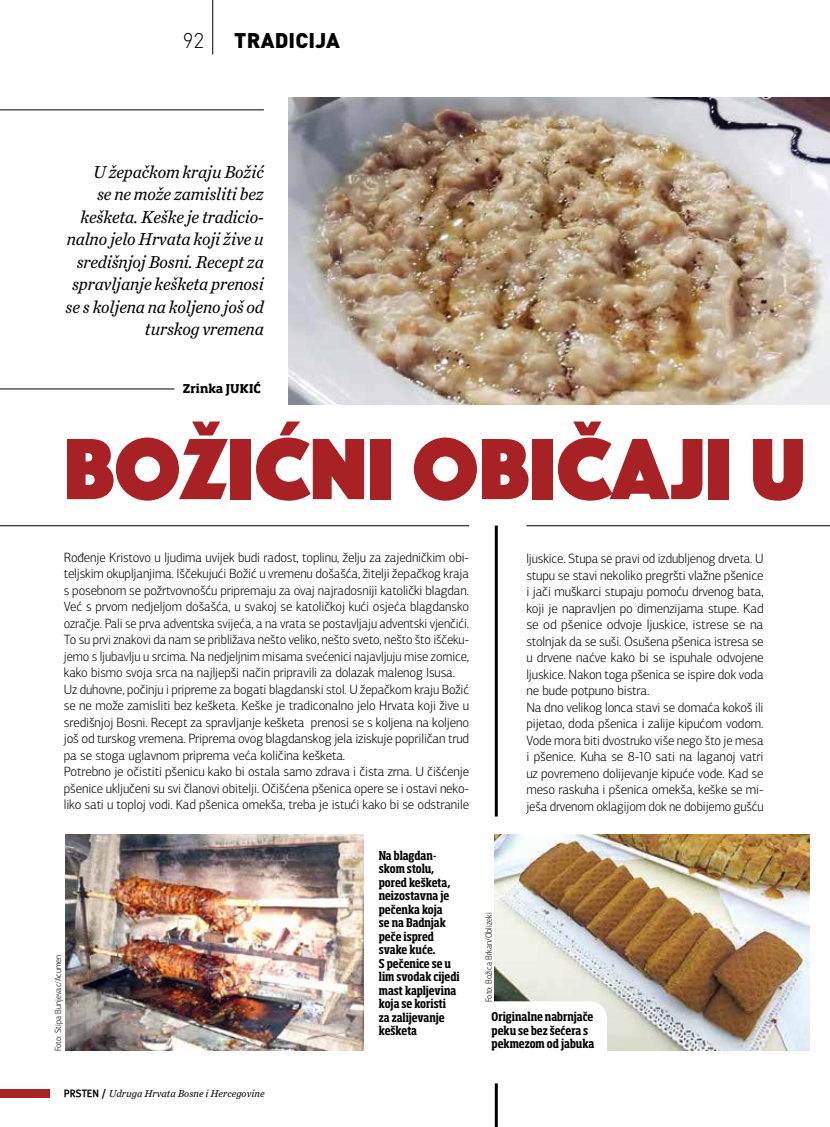
<style>
.page{position:relative;width:830px;height:1127px;background:#fff}
.page>*{position:absolute;margin:0;border:0;box-sizing:border-box;transform-origin:0 0}
.t1{font:90.15px "Phosphate Solid";color:#a72125}
.t2{font:900 21px "DIN Pro";letter-spacing:.01em;color:#000}
.t3{font:300 21px "DIN Pro";color:#000}
.t4{font:italic 18px/22.5px "Chronicle Text G2";letter-spacing:-.01em;color:#000;text-align:right;scale:.96 1}
.t5{font:300 13.5px/16.5px "PF Agora Sans Pro";letter-spacing:-.01em;color:#000}
.t6{font:300 13.5px/16.5px "PF Agora Sans Pro";letter-spacing:-.01em;color:#000;scale:.96 1}
.t7{font:700 condensed 12px/13.5px "Soho Std";color:#000}
.t8{font:700 12px "Soho Std";color:#000}
.t9{font:italic 10.5px "Chronicle Text G2";color:#000}
.t10{font:300 9px "PF Agora Sans Pro";color:#000;scale:.91 1}
.s1{font-family:"Meta HR";font-weight:700;font-style:normal}
</style>
<div class="page">
<img style="left:494px;top:834px;width:314px;height:217px">
<img style="left:65px;top:834px;width:298px;height:217px">
<img style="left:288px;top:98px;width:541px;height:306px">
<hr style="left:212px;top:0;width:1px;height:54px;background:#000">
<div style="left:0;top:1089px;width:49px;height:8px;background:#a72125"></div>
<hr style="left:494px;top:525px;width:3px;height:291px;background:#000">
<hr style="left:0;top:389px;width:174px;height:1px;background:#000">
<hr style="left:0;top:525px;width:469px;height:1px;background:#000">
<hr style="left:0;top:110px;width:264px;height:1px;background:#000">
<hr style="left:526px;top:525px;width:303px;height:1px;background:#000">
<hr style="left:494px;top:1083px;width:3px;height:44px;background:#000">
<svg style="left:494px;top:1001px;width:112px;height:50px"></svg>
<h2 class="t3" style="left:183px;top:26px;width:23px">92</h2>
<h2 class="t2" style="left:234px;top:26px;width:107px">TRADICIJA</h2>
<h3 class="t4" style="left:66px;top:160px;width:208px">U žepačkom kraju Božić<br>se ne može zamisliti bez kešketa. Keške je tradicio&shy;nalno jelo Hrvata koji žive u središnjoj Bosni. Recept za spravljanje kešketa prenosi se s koljena na koljeno još od turskog vremena</h3>
<p class="t8" style="left:183px;top:381px;width:80px">Zrinka JUKIĆ</p>
<h1 class="t1" style="left:64px;top:405px;width:743px">BOŽIĆNI OBIČAJI U</h1>
<p class="t5" style="left:64px;top:549px;width:406px">Rođenje Kristovo u ljudima uvijek budi radost, toplinu, želju za zajedničkim obi&shy;teljskim okupljanjima. Iščekujući Božić u vremenu došašća, žitelji žepačkog kraja s posebnom se požrtvovnošću pripremaju za ovaj najradosniji katolički blagdan.<br>Već s prvom nedjeljom došašća, u svakoj se katoličkoj kući osjeća blagdansko ozračje. Pali se prva adventska svijeća, a na vrata se postavljaju adventski vjenčići.<br>To su prvi znakovi da nam se približava nešto veliko, nešto sveto, nešto što iščeku&shy;jemo s ljubavlju u srcima. Na nedjeljnim misama svećenici najavljuju mise zornice, kako bismo svoja srca na najljepši način pripravili za dolazak malenog Isusa.<br>Uz duhovne, počinju i pripreme za bogati blagdanski stol. U žepačkom kraju Božić se ne može zamisliti bez kešketa. Keške je tradiconalno jelo Hrvata koji žive u središnjoj Bosni. Recept za spravljanje kešketa prenosi se s koljena na koljeno još od turskog vremena. Priprema ovog blagdanskog jela iziskuje popriličan trud pa se stoga uglavnom priprema veća količina kešketa.<br>Potrebno je očistiti pšenicu kako bi ostala samo zdrava i čista zrna. U čišćenje pšenice uključeni su svi članovi obitelji. Očišćena pšenica opere se i ostavi neko&shy;liko sati u toploj vodi. Kad pšenica omekša, treba je istući kako bi se odstranile</p>
<p class="t10" style="left:53px;top:1051px;width:108px;rotate:-90deg">Foto: Stipa Bunjevac/Acumen</p>
<p class="t9" style="left:64px;top:1087px;width:202px"><span class="s1">PRSTEN /</span> Udruga Hrvata Bosne i Hercegovine</p>
<p class="t7" style="left:378px;top:848px;width:82px">Na blagdan&shy;skom stolu, pored kešketa, neizostavna je pečenka koja<br>se na Badnjak peče ispred svake kuće.<br>S pečenice se u lim svodak cijedi mast kapljevina koja se koristi za zalijevanje kešketa</p>
<p class="t6" style="left:526px;top:550px;width:248px">ljuskice. Stupa se pravi od izdubljenog drveta. U stupu se stavi nekoliko pregršti vlažne pšenice i jači muškarci stupaju pomoću drvenog bata, koji je napravljen po dimenzijama stupe. Kad se od pšenice odvoje ljuskice, istrese se na stolnjak da se suši. Osušena pšenica istresa se u drvene naćve kako bi se ispuhale odvojene ljuskice. Nakon toga pšenica se ispire dok voda ne bude potpuno bistra.<br>Na dno velikog lonca stavi se domaća kokoš ili pijetao, doda pšenica i zalije kipućom vodom.<br>Vode mora biti dvostruko više nego što je mesa i pšenice. Kuha se 8-10 sati na laganoj vatri uz povremeno dolijevanje kipuće vode. Kad se meso raskuha i pšenica omekša, keške se mi&shy;ješa drvenom oklagijom dok ne dobijemo gušću</p>
<p class="t10" style="left:483px;top:1002px;width:100px;rotate:-90deg">Foto: Božica Brkan/Oblizeki</p>
<p class="t7" style="left:491px;top:1010px;width:104px">Originalne nabrnjače peku se bez šećera s pekmezom od jabuka</p>
</div>
